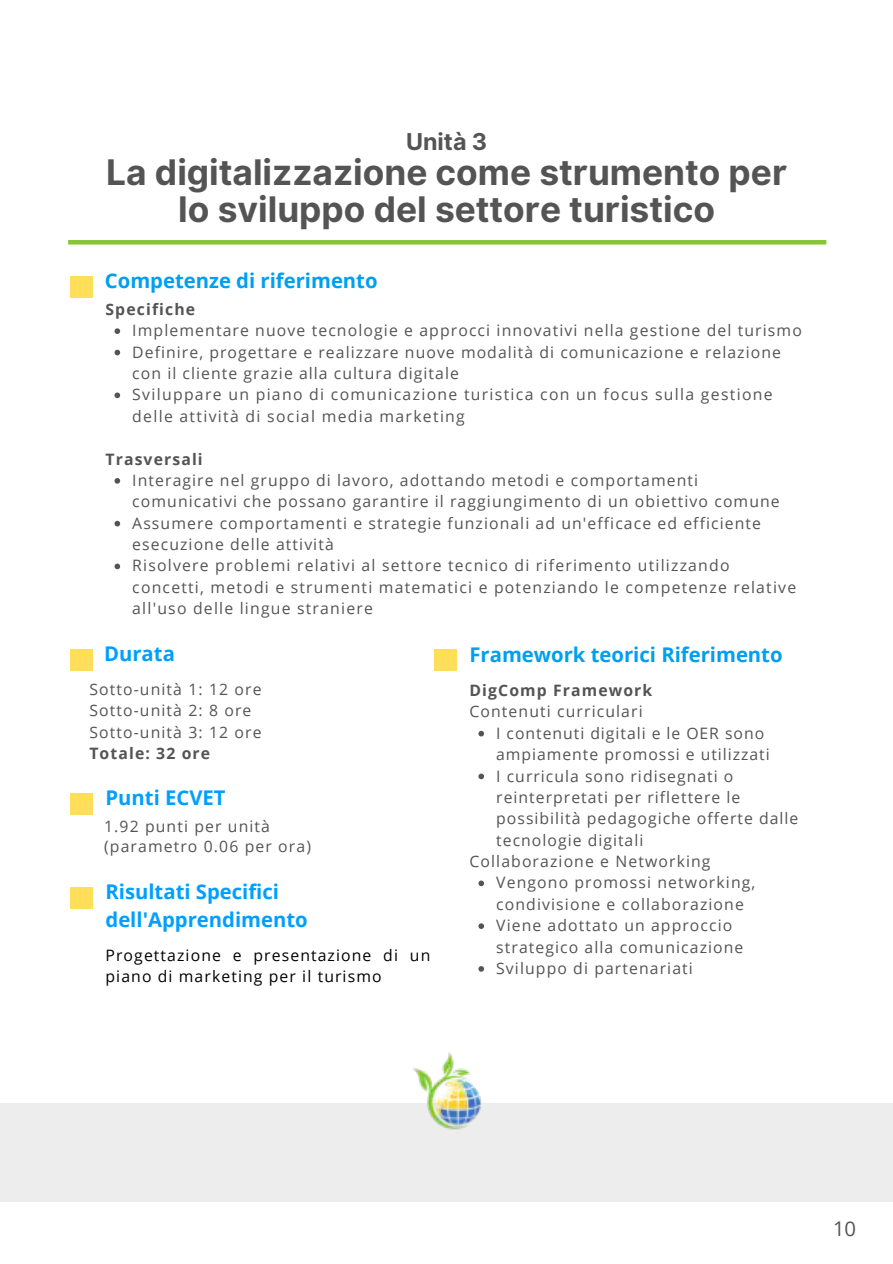
<style>
.page{position:relative;width:893px;height:1264px;background:#fff}
.page>*{position:absolute;margin:0;border:0;box-sizing:border-box;transform-origin:0 0}
.t1{font:700 35.25px/37.2px "Inter";color:#545454;text-align:center}
.t2{font:700 23.25px "Inter";color:#545454}
.t3{font:700 20.25px/28.2px "Open Sans";color:#009fff}
.t4{font:700 20.25px "Open Sans";color:#009ff0}
.t5{font:20.25px "Open Sans";color:#545454}
.t6{font:15.75px/21.3px "Open Sans";letter-spacing:.07em;color:#545454}
.t7{font:15.75px/20.2px "Open Sans";letter-spacing:.07em;color:#000}
.t8{font:700 15.75px "Open Sans";letter-spacing:.07em;color:#545454}
</style>
<div class="page">
<hr style="left:70px;top:240px;width:754px;height:4px;background:#85c536">
<div style="left:71px;top:276px;width:22px;height:21px;background:#ffde59"></div>
<div style="left:71px;top:649px;width:22px;height:21px;background:#ffde59"></div>
<div style="left:434px;top:649px;width:23px;height:22px;background:#ffde59"></div>
<div style="left:71px;top:793px;width:22px;height:21px;background:#ffde59"></div>
<div style="left:71px;top:886px;width:22px;height:22px;background:#ffde59"></div>
<div style="left:0;top:1103px;width:892px;height:98px;background:#ededed"></div>
<img style="left:413px;top:1052px;width:69px;height:78px">
<svg style="left:478px;top:730px;width:6px;height:6px"></svg>
<svg style="left:478px;top:773px;width:6px;height:6px"></svg>
<svg style="left:478px;top:880px;width:6px;height:6px"></svg>
<svg style="left:478px;top:923px;width:6px;height:5px"></svg>
<svg style="left:478px;top:966px;width:6px;height:5px"></svg>
<svg style="left:114px;top:328px;width:6px;height:6px"></svg>
<svg style="left:114px;top:350px;width:6px;height:5px"></svg>
<svg style="left:114px;top:392px;width:6px;height:6px"></svg>
<svg style="left:114px;top:478px;width:6px;height:5px"></svg>
<svg style="left:114px;top:521px;width:6px;height:5px"></svg>
<svg style="left:114px;top:563px;width:6px;height:6px"></svg>
<h2 class="t2" style="left:406px;top:124px;width:83px">Unità 3</h2>
<h1 class="t1" style="left:106px;top:154px;width:682px">La digitalizzazione come strumento per lo sviluppo del settore turistico</h1>
<p class="t4" style="left:105px;top:267px;width:274px">Competenze di riferimento</p>
<p class="t8" style="left:105px;top:298px;width:91px">Specifiche</p>
<p class="t6" style="left:132px;top:319px;width:671px">Implementare nuove tecnologie e approcci innovativi nella gestione del turismo Definire, progettare e realizzare nuove modalità di comunicazione e relazione con il cliente grazie alla cultura digitale<br>Sviluppare un piano di comunicazione turistica con un focus sulla gestione delle attività di social media marketing</p>
<p class="t8" style="left:105px;top:448px;width:99px">Trasversali</p>
<p class="t6" style="left:132px;top:469px;width:665px">Interagire nel gruppo di lavoro, adottando metodi e comportamenti comunicativi che possano garantire il raggiungimento di un obiettivo comune Assumere comportamenti e strategie funzionali ad un'efficace ed efficiente esecuzione delle attività<br>Risolvere problemi relativi al settore tecnico di riferimento utilizzando concetti, metodi e strumenti matematici e potenziando le competenze relative all'uso delle lingue straniere</p>
<p class="t3" style="left:104px;top:639px;width:72px">Durata</p>
<p class="t4" style="left:469px;top:640px;width:315px">Framework teorici Riferimento</p>
<p class="t6" style="left:89px;top:678px;width:174px">Sotto-unità 1: 12 ore<br>Sotto-unità 2: 8 ore<br>Sotto-unità 3: 12 ore</p>
<p class="t8" style="left:89px;top:742px;width:122px">Totale: 32 ore</p>
<p class="t3" style="left:105px;top:783px;width:122px">Punti ECVET</p>
<p class="t6" style="left:104px;top:815px;width:208px;line-height:20.2px">1.92 punti per unità (parametro 0.06 per ora)</p>
<p class="t3" style="left:105px;top:877px;width:204px">Risultati Specifici dell'Apprendimento</p>
<p class="t7" style="left:105px;top:945px;width:326px">Progettazione e presentazione di un piano di marketing per il turismo</p>
<p class="t8" style="left:469px;top:679px;width:184px">DigComp Framework</p>
<p class="t6" style="left:469px;top:700px;width:175px">Contenuti curriculari</p>
<p class="t6" style="left:496px;top:722px;width:269px">I contenuti digitali e le OER sono</p>
<p class="t6" style="left:496px;top:743px;width:275px">ampiamente promossi e utilizzati</p>
<p class="t6" style="left:496px;top:764px;width:239px">I curricula sono ridisegnati o</p>
<p class="t6" style="left:496px;top:786px;width:246px">reinterpretati per riflettere le</p>
<p class="t6" style="left:496px;top:807px;width:303px">possibilità pedagogiche offerte dalle</p>
<p class="t6" style="left:496px;top:828px;width:149px">tecnologie digitali</p>
<p class="t6" style="left:469px;top:850px;width:243px">Collaborazione e Networking</p>
<p class="t6" style="left:496px;top:871px;width:261px">Vengono promossi networking,</p>
<p class="t6" style="left:496px;top:893px;width:249px">condivisione e collaborazione</p>
<p class="t6" style="left:496px;top:914px;width:237px">Viene adottato un approccio</p>
<p class="t6" style="left:496px;top:935px;width:249px">strategico alla comunicazione</p>
<p class="t6" style="left:496px;top:957px;width:198px">Sviluppo di partenariati</p>
<p class="t5" style="left:833px;top:1214px;width:25px">10</p>
</div>
